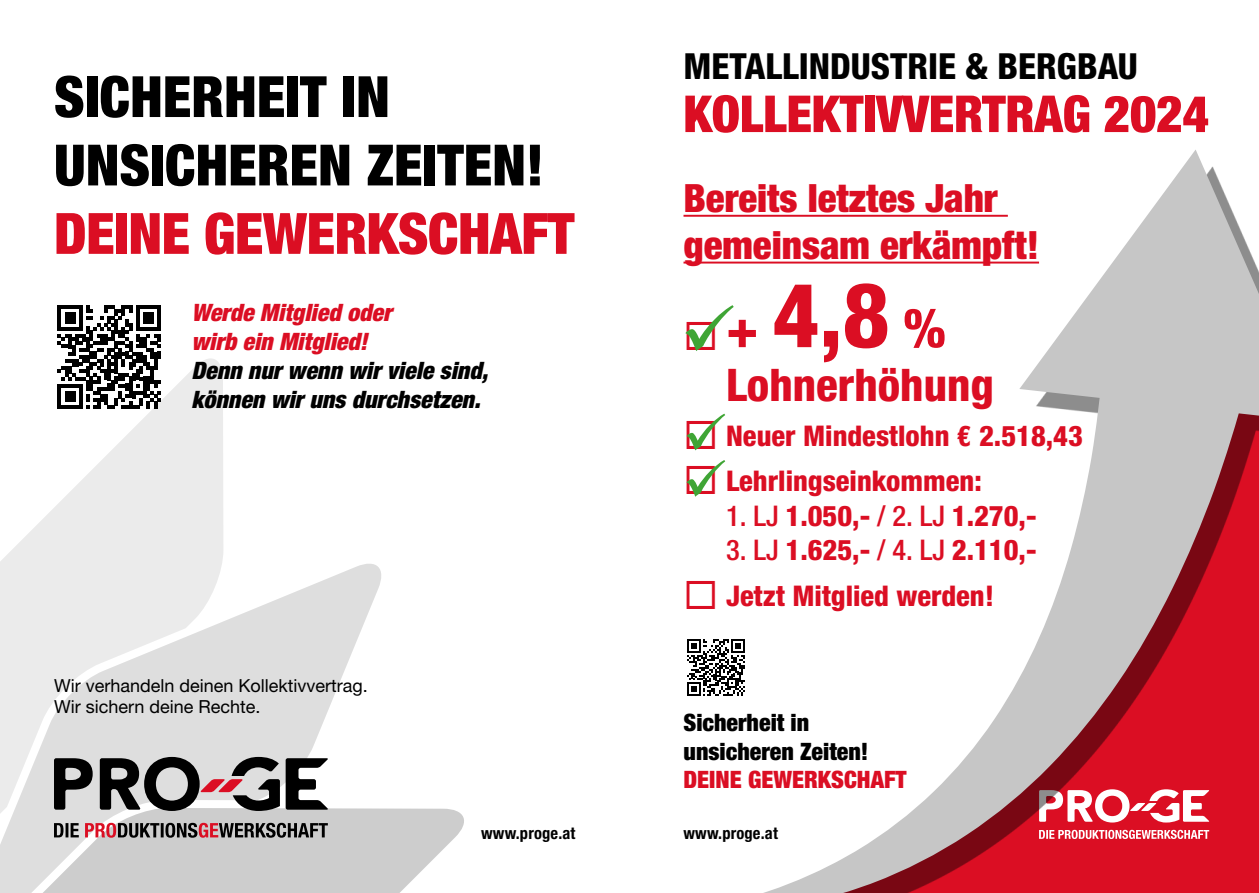
<style>
.page{position:relative;width:1259px;height:893px;background:#fff}
.page>*{position:absolute;margin:0;border:0;box-sizing:border-box;transform-origin:0 0}
.t1{font:800 condensed 90px "Helvetica Neue LT Std";color:#db0e23}
.t2{font:900 condensed 57px/68.4px "Helvetica Neue LT Std";color:#000}
.t3{font:900 condensed 57px "Helvetica Neue LT Std";letter-spacing:-.01em;color:#db0e23}
.t4{font:900 condensed 51px "Helvetica Neue LT Std";letter-spacing:-.005em;color:#db0e23}
.t5{font:800 condensed 45px "Helvetica Neue LT Std";color:#db0e23}
.t6{font:900 condensed 39px/46.8px "Helvetica Neue LT Std";color:#db0e23}
.t7{font:800 condensed 36px "Helvetica Neue LT Std";color:#000}
.t8{font:800 condensed 28.5px/45.2px "Helvetica Neue LT Std";color:#db0e23}
.t9{font:italic 900 condensed 24px/28.8px "Helvetica Neue LT Std";color:#000}
.t10{font:italic 900 condensed 24px/28.8px "Helvetica Neue LT Std";color:#db0e23}
.t11{font:900 condensed 24px/28.8px "Helvetica Neue LT Std";color:#000}
.t12{font:900 condensed 24px "Helvetica Neue LT Std";color:#db0e23}
.t13{font:18px/21.6px "Helvetica Neue LT Std";color:#000}
.t14{font:700 condensed 16.5px "Helvetica Neue LT Std";letter-spacing:.01em;color:#000}
.s1{font-size:54px}
.s2{font-weight:500}
</style>
<div class="page">
<svg style="left:4px;top:358px;width:219px;height:200px;fill:#ebebeb"></svg>
<svg style="left:0;top:558px;width:362px;height:199px;fill:#dfdfdf"></svg>
<svg style="left:0;top:757px;width:362px;height:136px;background:#b3b0b1"></svg>
<svg style="left:362px;top:564px;width:102px;height:329px"></svg>
<div style="left:688px;top:166px;width:571px;height:727px;background:#000;opacity:.45"></div>
<svg style="left:688px;top:363px;width:558px;height:530px"></svg>
<svg style="left:1019px;top:150px;width:240px;height:266px;fill:#c6c6c6"></svg>
<hr style="left:683px;top:215px;width:325px;height:2px;background:#db0e23">
<hr style="left:683px;top:262px;width:356px;height:2px;background:#db0e23">
<svg style="left:687px;top:639px;width:58px;height:57px"></svg>
<svg style="left:58px;top:306px;width:103px;height:103px"></svg>
<svg style="left:685px;top:305px;width:48px;height:46px"></svg>
<svg style="left:686px;top:414px;width:39px;height:36px"></svg>
<svg style="left:686px;top:460px;width:39px;height:37px"></svg>
<svg style="left:688px;top:580px;width:27px;height:29px"></svg>
<h2 class="t2" style="left:54px;top:62px;width:491px">SICHERHEIT IN<br>UNSICHEREN ZEITEN!</h2>
<h2 class="t3" style="left:54px;top:200px;width:522px">DEINE GEWERKSCHAFT</h2>
<p class="t10" style="left:191px;top:299px;width:202px">Werde Mitglied oder wirb ein Mitglied!</p>
<p class="t9" style="left:191px;top:356px;width:298px">Denn nur wenn wir viele sind, können wir uns durchsetzen.</p>
<p class="t13" style="left:54px;top:674px;width:315px">Wir verhandeln deinen Kollektivvertrag.<br>Wir sichern deine Rechte.</p>
<p class="t7" style="left:683px;top:45px;width:456px">METALLINDUSTRIE &amp; BERGBAU</p>
<h3 class="t4" style="left:683px;top:84px;width:527px">KOLLEKTIVVERTRAG 2024</h3>
<h3 class="t6" style="left:683px;top:174px;width:357px">Bereits letztes Jahr gemeinsam erkämpft!</h3>
<h1 class="t1" style="left:726px;top:260px;width:221px"><span class="s1">+</span> 4,8 <span class="s1">%</span></h1>
<h3 class="t5" style="left:726px;top:358px;width:269px">Lohnerhöhung</h3>
<p class="t8" style="left:726px;top:413px;width:358px">Neuer Mindestlohn € 2.518,43<br>Lehrlingseinkommen:</p>
<p class="t8" style="left:726px;top:493px;width:312px"><span class="s2">1. LJ</span> 1.050,- <span class="s2">/ 2. LJ</span> 1.270,-</p>
<p class="t8" style="left:726px;top:527px;width:312px"><span class="s2">3. LJ</span> 1.625,- <span class="s2">/ 4. LJ</span> 2.110,-<br>Jetzt Mitglied werden!</p>
<p class="t11" style="left:683px;top:708px;width:186px">Sicherheit in unsicheren Zeiten!</p>
<p class="t12" style="left:683px;top:766px;width:225px">DEINE GEWERKSCHAFT</p>
<p class="t14" style="left:481px;top:823px;width:96px">www.proge.at</p>
<p class="t14" style="left:683px;top:823px;width:96px">www.proge.at</p>
</div>
